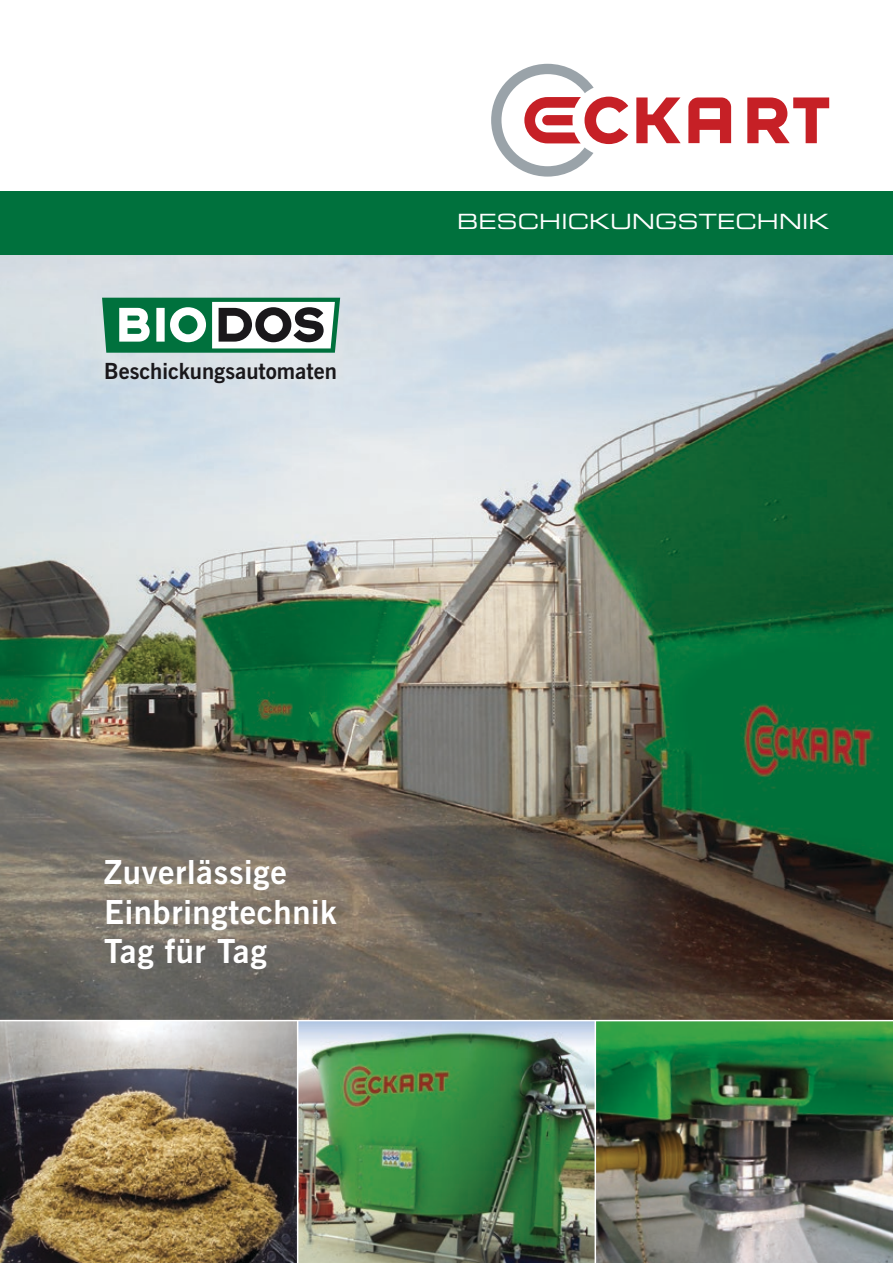
<style>
.page{position:relative;width:893px;height:1263px;background:#fff}
.page>*{position:absolute;margin:0;border:0;box-sizing:border-box;transform-origin:0 0}
.t1{font:700 33px "News Gothic BT";letter-spacing:.02em;color:#fff}
.t2{font:700 22.2px "News Gothic BT";color:#1a181b}
.Titel_24{font:21px "Eurostile Extended Two";letter-spacing:.01em;color:#fff}
</style>
<div class="page">
<img style="left:0;top:255px;width:893px;height:1008px">
<div style="left:0;top:191px;width:893px;height:64px;background:#00713d"></div>
<svg style="left:491px;top:64px;width:137px;height:113px"></svg>
<svg style="left:688px;top:97px;width:43px;height:46px"></svg>
<svg style="left:636px;top:97px;width:45px;height:46px"></svg>
<svg style="left:747px;top:97px;width:82px;height:46px"></svg>
<svg style="left:102px;top:298px;width:238px;height:55px"></svg>
<hr style="left:0;top:1020px;width:893px;height:1px;background:#fff">
<hr style="left:297px;top:1020px;width:1px;height:243px;background:#fff">
<hr style="left:595px;top:1020px;width:1px;height:243px;background:#fff">
<p class="t2" style="left:104px;top:358px;width:234px">Beschickungsautomaten</p>
<p class="Titel_24" style="left:457px;top:207px;width:374px">BESCHICKUNGSTECHNIK</p>
<p class="t1" style="left:104px;top:852px;width:184px">Zuverlässige</p>
<p class="t1" style="left:104px;top:892px;width:234px">Einbringtechnik</p>
<p class="t1" style="left:104px;top:931px;width:164px">Tag für Tag</p>
</div>
